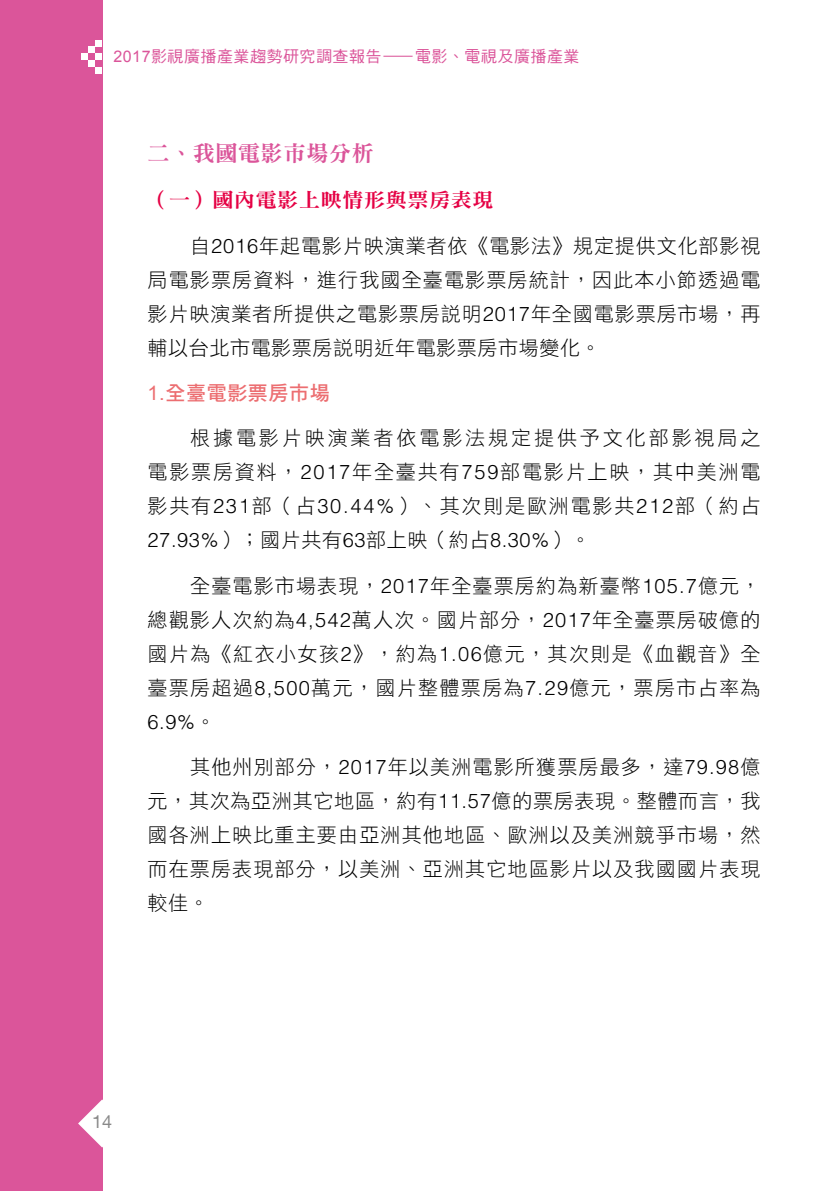
<style>
.page{position:relative;width:840px;height:1191px;background:#fff}
.page>*{position:absolute;margin:0;border:0;box-sizing:border-box;transform-origin:0 0}
.t1{font:22px "DF Ming Std W9";letter-spacing:.03em;color:#db559a}
.t2{font:20px/34px "DF Hei Std W3";letter-spacing:.06em;color:#000;text-align:justify}
.t3{font:20px "DF Ming Std W9";letter-spacing:.03em;color:#e50044;scale:1.05 1}
.t4{font:20px "DF Hei Std W7";letter-spacing:.03em;color:#ec6e71}
.t5{font:300 20px "Helvetica";color:#000}
.t6{font:18px "Helvetica Neue";color:#898989}
.t7{font:16px "DF Hei Std W5";letter-spacing:.03em;color:#db559a}
.s1{font-family:"Arial"}
.s2{font-family:"Helvetica";font-weight:300}
.s3{font-family:"DF Hei Std W3";font-weight:400}
</style>
<div class="page">
<div style="left:0;top:0;width:102px;height:1191px;background:#db559a"></div>
<div style="left:95px;top:67px;width:7px;height:7px;background:#fff"></div>
<div style="left:95px;top:53px;width:7px;height:7px;background:#fff"></div>
<div style="left:95px;top:40px;width:7px;height:7px;background:#fff"></div>
<div style="left:88px;top:60px;width:7px;height:7px;background:#fff"></div>
<div style="left:88px;top:47px;width:7px;height:6px;background:#fff"></div>
<div style="left:81px;top:53px;width:7px;height:7px;background:#fff"></div>
<svg style="left:78px;top:1099px;width:25px;height:48px"></svg>
<p class="t7" style="left:113px;top:48px;width:467px"><span class="s1">2017</span>影視廣播產業趨勢研究調查報告—電影、電視及廣播產業</p>
<p class="t1" style="left:147px;top:141px;width:227px">二、我國電影市場分析</p>
<p class="t3" style="left:147px;top:189px;width:330px">（一）國內電影上映情形與票房表現</p>
<p class="t2" style="left:147px;top:228px;width:614px;text-indent:43px">自<span class="s2">2016</span>年起電影片映演業者依《電影法》規定提供文化部影視局電影票房資料，進行我國全臺電影票房統計，因此本小節透過電影片映演業者所提供之電影票房說明<span class="s2">2017</span>年全國電影票房市場，再輔以台北市電影票房說明近年電影票房市場變化。</p>
<p class="t4" style="left:147px;top:382px;width:184px"><span class="s1">1.</span>全臺電影票房市場</p>
<p class="t2" style="left:147px;top:421px;width:614px;text-indent:43px">根據電影片映演業者依電影法規定提供予文化部影視局之電影票房資料，<span class="s2">2017</span>年全臺共有<span class="s2">759</span>部電影片上映，其中美洲電影共有<span class="s2">231</span>部（占<span class="s2">30.44%</span>）、其次則是歐洲電影共<span class="s2">212</span>部（約占<span class="s2">27.93%</span>）；國片共有<span class="s2">63</span>部上映（約占<span class="s2">8.30%</span>）。</p>
<p class="t2" style="left:147px;top:568px;width:614px;text-indent:43px">全臺電影市場表現，<span class="s2">2017</span>年全臺票房約為新臺幣<span class="s2">105.7</span>億元，總觀影人次約為<span class="s2">4,542</span>萬人次。國片部分，<span class="s2">2017</span>年全臺票房破億的國片為《紅衣小女孩<span class="s2">2</span>》，約為<span class="s2">1.06</span>億元，其次則是《血觀音》全臺票房超過<span class="s2">8,500</span>萬元，國片整體票房為<span class="s2">7.29</span>億元，票房市占率為</p>
<p class="t5" style="left:147px;top:709px;width:69px">6.9%<span class="s3">。</span></p>
<p class="t2" style="left:147px;top:749px;width:614px;text-indent:43px">其他州別部分，<span class="s2">2017</span>年以美洲電影所獲票房最多，達<span class="s2">79.98</span>億元，其次為亞洲其它地區，約有<span class="s2">11.57</span>億的票房表現。整體而言，我國各洲上映比重主要由亞洲其他地區、歐洲以及美洲競爭市場，然而在票房表現部分，以美洲、亞洲其它地區影片以及我國國片表現較佳。</p>
<p class="t6" style="left:92px;top:1111px;width:20px">14</p>
</div>
